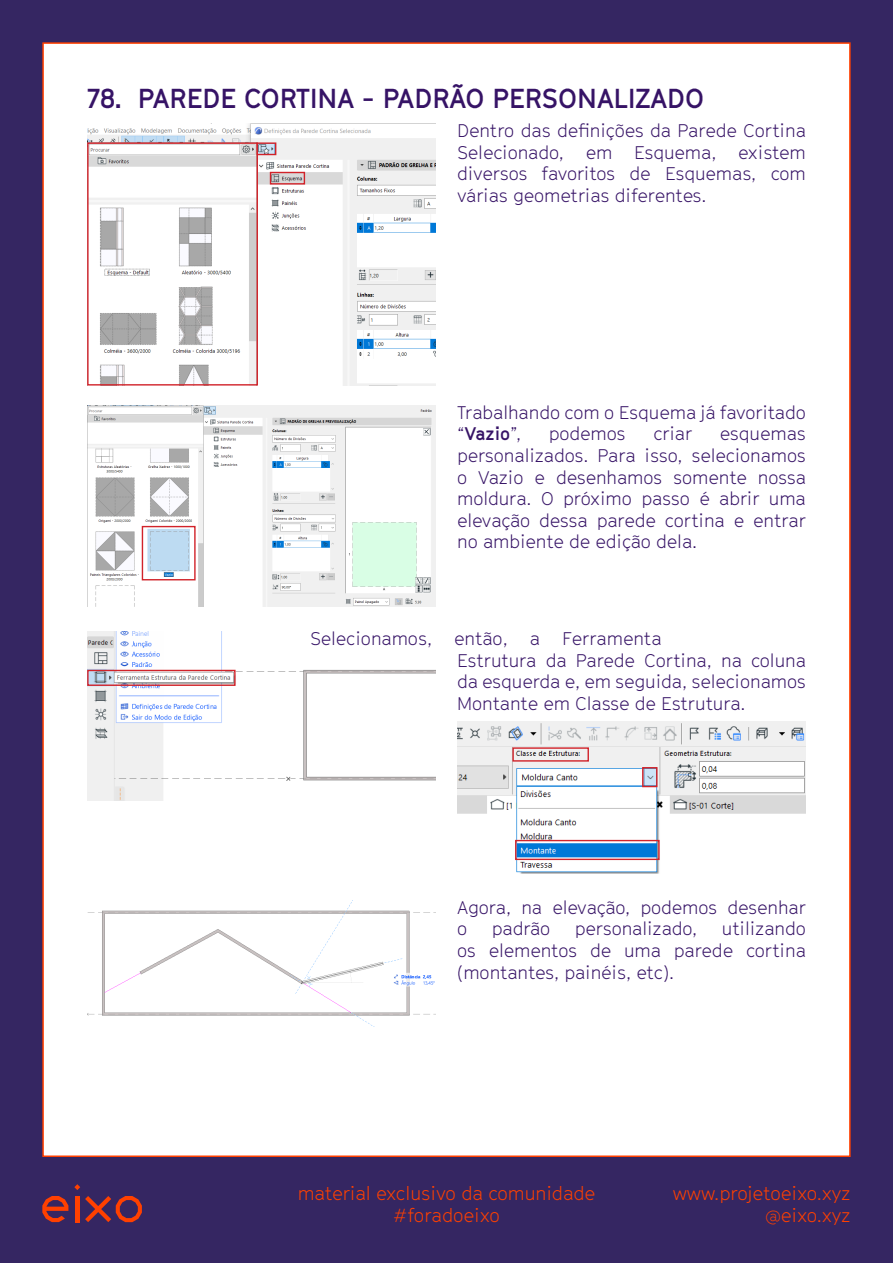
<style>
.page{position:relative;width:893px;height:1263px;background:#fff}
.page>*{position:absolute;margin:0;border:0;box-sizing:border-box;transform-origin:0 0}
.t1{font:700 27px "GT Cinetype";color:#361366}
.t2{font:300 18.6px/22.4px "GT Cinetype";color:#ff4000;text-align:right}
.t3{font:300 18px/21.6px "GT Cinetype";color:#361366;text-align:justify}
.s1{font-weight:700}
</style>
<div class="page">
<div style="left:0;top:0;width:42px;height:1263px;background:#352662"></div>
<div style="left:851px;top:0;width:42px;height:1263px;background:#352662"></div>
<div style="left:31px;top:0;width:862px;height:42px;background:#352662"></div>
<div style="left:31px;top:1157px;width:862px;height:106px;background:#352662"></div>
<img style="left:87px;top:123px;width:349px;height:263px">
<img style="left:87px;top:405px;width:349px;height:201px">
<img style="left:87px;top:631px;width:349px;height:169px">
<img style="left:457px;top:722px;width:349px;height:152px">
<img style="left:87px;top:900px;width:349px;height:127px">
<div style="left:257px;top:142px;width:19px;height:13px;border:1px solid #d1232a"></div>
<div style="left:270px;top:172px;width:35px;height:13px;border:1px solid #d1232a"></div>
<div style="left:87px;top:142px;width:171px;height:244px;border:1px solid #d1232a"></div>
<div style="left:142px;top:526px;width:54px;height:54px;border:1px solid #d1232a"></div>
<div style="left:87px;top:670px;width:149px;height:16px;border:1px solid #d1232a"></div>
<div style="left:512px;top:747px;width:77px;height:15px;border:1px solid #d1232a"></div>
<div style="left:642px;top:767px;width:15px;height:20px;border:1px solid #d1232a"></div>
<div style="left:515px;top:840px;width:145px;height:20px;border:1px solid #d1232a"></div>
<svg style="left:42px;top:1196px;width:26px;height:26px"></svg>
<svg style="left:74px;top:1184px;width:6px;height:6px"></svg>
<hr style="left:75px;top:1196px;width:4px;height:26px;background:#ff4000">
<svg style="left:85px;top:1196px;width:57px;height:26px"></svg>
<p class="t1" style="left:87px;top:82px;width:618px">78. PAREDE CORTINA - PADRÃO PERSONALIZADO</p>
<p class="t3" style="left:457px;top:120px;width:350px">Dentro das defnições da Parede Cortina Selecionado, em Esquema, existem diversos favoritos de Esquemas, com várias geometrias diferentes.</p>
<p class="t3" style="left:457px;top:401px;width:350px">Trabalhando com o Esquema já favoritado “<span class="s1">Vazio</span>”,</p>
<p class="t3" style="left:549px;top:423px;width:78px">podemos</p>
<p class="t3" style="left:653px;top:423px;width:40px">criar</p>
<p class="t3" style="left:457px;top:423px;width:350px;text-indent:263px">esquemas personalizados. Para isso, selecionamos o Vazio e desenhamos somente nossa moldura. O próximo passo é abrir uma elevação dessa parede cortina e entrar no ambiente de edição dela.</p>
<p class="t3" style="left:457px;top:628px;width:350px;text-align:left;text-indent:-147px">Selecionamos, então, a Ferramenta<br>Estrutura da Parede Cortina, na coluna da esquerda e, em seguida, selecionamos Montante em Classe de Estrutura.</p>
<p class="t3" style="left:457px;top:896px;width:350px">Agora, na elevação, podemos desenhar o</p>
<p class="t3" style="left:457px;top:918px;width:350px;text-indent:265px">utilizando os elementos de uma parede cortina (montantes, painéis, etc).</p>
<p class="t3" style="left:492px;top:918px;width:60px">padrão</p>
<p class="t3" style="left:575px;top:918px;width:124px">personalizado,</p>
<p class="t2" style="left:298px;top:1182px;width:299px;text-align:center">material exclusivo da comunidade #foradoeixo</p>
<p class="t2" style="left:673px;top:1182px;width:179px">www.projetoeixo.xyz @eixo.xyz</p>
</div>
